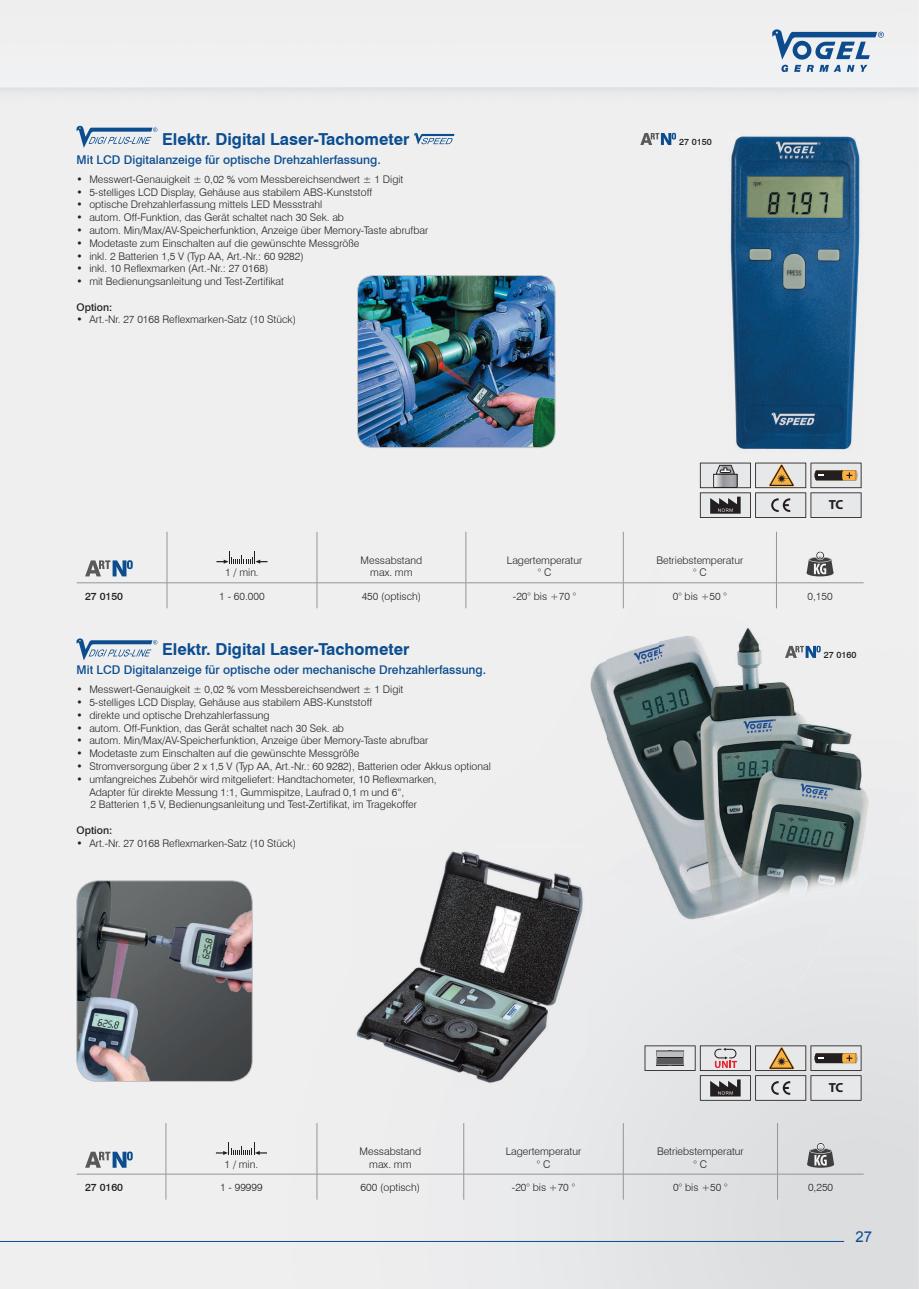
<style>
.page{position:relative;width:919px;height:1289px;background:#fff}
.page>*{position:absolute;margin:0;border:0;box-sizing:border-box;transform-origin:0 0}
.t1{font:700 16.5px "Swiss 721 BT";color:#0b4d8e}
.t2{font:15px "Arial";color:#0c4c8e}
.t3{font:700 13.2px "Myriad Pro";color:#231f20}
.t4{font:500 12px "Swiss 721 BT";color:#0b4d8e}
.t5{font:300 10.5px/12.8px "Swiss 721 BT";color:#231f20;text-align:center}
.t6{font:500 10.5px "Swiss 721 BT";color:#231f20}
.t7{font:500 9px "Swiss 721 BT";color:#231f20}
</style>
<div class="page">
<div style="left:714px;top:0;width:204px;height:161px;background:#efeff0"></div>
<div style="left:817px;top:161px;width:101px;height:537px;background:#efeff0"></div>
<div style="left:0;top:375px;width:357px;height:538px;background:#efeff0"></div>
<div style="left:765px;top:453px;width:52px;height:164px;background:#efeff0"></div>
<div style="left:561px;top:873px;width:51px;height:415px;background:#e7e8e9"></div>
<div style="left:612px;top:906px;width:102px;height:382px;background:#e4e5e7"></div>
<div style="left:817px;top:876px;width:51px;height:412px;background:#dcdddf"></div>
<div style="left:0;top:913px;width:101px;height:375px;background:#efeff0"></div>
<div style="left:204px;top:913px;width:153px;height:375px;background:#efeff0"></div>
<div style="left:714px;top:991px;width:103px;height:297px;background:#dedfe1"></div>
<div style="left:101px;top:1081px;width:103px;height:207px;background:#efeff0"></div>
<div style="left:357px;top:1086px;width:204px;height:202px;background:#ececee"></div>
<hr style="left:0;top:1240px;width:844px;height:1px;background:#0c4c8e">
<svg style="left:772px;top:29px;width:111px;height:43px"></svg>
<img style="left:918px;top:731px;width:1px;height:61px">
<img style="left:657px;top:617px;width:210px;height:374px">
<img style="left:605px;top:565px;width:53px;height:341px">
<div style="left:502px;top:671px;width:104px;height:202px;background:#eeeeef"></div>
<div style="left:866px;top:698px;width:52px;height:178px;background:#ededee"></div>
<img style="left:587px;top:641px;width:19px;height:31px">
<div style="left:657px;top:566px;width:83px;height:53px;background:#efeff0"></div>
<img style="left:353px;top:846px;width:233px;height:240px">
<img style="left:564px;top:846px;width:22px;height:14px">
<svg style="left:77px;top:126px;width:80px;height:22px"></svg>
<svg style="left:414px;top:133px;width:40px;height:12px"></svg>
<hr style="left:166px;top:1123px;width:1px;height:50px;background:#939598">
<hr style="left:317px;top:1123px;width:1px;height:50px;background:#939598">
<hr style="left:463px;top:1123px;width:1px;height:50px;background:#939598">
<hr style="left:623px;top:1123px;width:1px;height:50px;background:#939598">
<hr style="left:777px;top:1123px;width:1px;height:50px;background:#939598">
<hr style="left:77px;top:1173px;width:89px;height:1px;background:#939598">
<hr style="left:166px;top:1173px;width:151px;height:1px;background:#939598">
<svg style="left:166px;top:1174px;width:1px;height:25px"></svg>
<hr style="left:317px;top:1173px;width:146px;height:1px;background:#939598">
<svg style="left:317px;top:1174px;width:1px;height:25px"></svg>
<hr style="left:463px;top:1173px;width:160px;height:1px;background:#939598">
<svg style="left:463px;top:1174px;width:1px;height:25px"></svg>
<hr style="left:623px;top:1173px;width:154px;height:1px;background:#939598">
<svg style="left:623px;top:1174px;width:1px;height:25px"></svg>
<hr style="left:777px;top:1173px;width:86px;height:1px;background:#939598">
<svg style="left:777px;top:1174px;width:1px;height:25px"></svg>
<svg style="left:85px;top:1151px;width:48px;height:16px"></svg>
<svg style="left:216px;top:1142px;width:51px;height:12px"></svg>
<svg style="left:807px;top:1160px;width:27px;height:7px"></svg>
<svg style="left:807px;top:1142px;width:27px;height:23px"></svg>
<hr style="left:167px;top:531px;width:1px;height:51px;background:#939598">
<hr style="left:317px;top:531px;width:1px;height:51px;background:#939598">
<hr style="left:465px;top:531px;width:1px;height:51px;background:#939598">
<hr style="left:623px;top:531px;width:1px;height:51px;background:#939598">
<hr style="left:776px;top:531px;width:1px;height:51px;background:#939598">
<hr style="left:77px;top:582px;width:90px;height:1px;background:#939598">
<hr style="left:167px;top:582px;width:150px;height:1px;background:#939598">
<svg style="left:167px;top:583px;width:1px;height:25px"></svg>
<hr style="left:317px;top:582px;width:149px;height:1px;background:#939598">
<svg style="left:317px;top:583px;width:1px;height:25px"></svg>
<hr style="left:466px;top:582px;width:157px;height:1px;background:#939598">
<svg style="left:465px;top:583px;width:1px;height:25px"></svg>
<hr style="left:623px;top:582px;width:153px;height:1px;background:#939598">
<svg style="left:623px;top:583px;width:1px;height:25px"></svg>
<hr style="left:776px;top:582px;width:87px;height:1px;background:#939598">
<svg style="left:776px;top:583px;width:1px;height:25px"></svg>
<svg style="left:85px;top:560px;width:48px;height:16px"></svg>
<svg style="left:216px;top:551px;width:51px;height:12px"></svg>
<svg style="left:806px;top:569px;width:27px;height:7px"></svg>
<svg style="left:806px;top:551px;width:27px;height:23px"></svg>
<img style="left:77px;top:880px;width:175px;height:201px;border-radius:21px">
<img style="left:77px;top:880px;width:21px;height:198px">
<div style="left:77px;top:880px;width:175px;height:201px;border:1px solid #bdbec1;border-radius:21px"></div>
<img style="left:726px;top:132px;width:137px;height:321px">
<svg style="left:644px;top:1045px;width:217px;height:55px"></svg>
<svg style="left:699px;top:462px;width:162px;height:56px"></svg>
<svg style="left:77px;top:638px;width:80px;height:22px"></svg>
<svg style="left:784px;top:645px;width:36px;height:13px"></svg>
<img style="left:357px;top:275px;width:198px;height:172px">
<div style="left:357px;top:275px;width:198px;height:173px;border:1px solid #bdbec1;border-radius:16px"></div>
<svg style="left:640px;top:133px;width:36px;height:12px"></svg>
<h1 class="t1" style="left:162px;top:129px;width:249px">Elektr. Digital Laser-Tachometer</h1>
<p class="t4" style="left:77px;top:152px;width:305px">Mit LCD Digitalanzeige für optische Drehzahlerfassung.</p>
<p class="t5" style="left:77px;top:173px;width:328px">• Messwert-Genauigkeit ± 0,02 % vom Messbereichsendwert ± 1 Digit</p>
<p class="t5" style="left:77px;top:185px;width:297px">• 5-stelliges LCD Display, Gehäuse aus stabilem ABS-Kunststoff</p>
<p class="t5" style="left:77px;top:198px;width:247px">• optische Drehzahlerfassung mittels LED Messstrahl</p>
<p class="t5" style="left:77px;top:211px;width:269px">• autom. Off-Funktion, das Gerät schaltet nach 30 Sek. ab</p>
<p class="t5" style="left:77px;top:224px;width:353px">• autom. Min/Max/AV-Speicherfunktion, Anzeige über Memory-Taste abrufbar</p>
<p class="t5" style="left:77px;top:236px;width:284px">• Modetaste zum Einschalten auf die gewünschte Messgröße</p>
<p class="t5" style="left:77px;top:249px;width:229px">• inkl. 2 Batterien 1,5 V (Typ AA, Art.-Nr.: 60 9282)</p>
<p class="t5" style="left:77px;top:262px;width:193px">• inkl. 10 Reflexmarken (Art.-Nr.: 27 0168)</p>
<p class="t5" style="left:77px;top:275px;width:209px">• mit Bedienungsanleitung und Test-Zertifikat</p>
<p class="t6" style="left:77px;top:300px;width:37px">Option:</p>
<p class="t5" style="left:77px;top:313px;width:221px">• Art.-Nr. 27 0168 Reflexmarken-Satz (10 Stück)</p>
<p class="t7" style="left:679px;top:136px;width:34px">27 0150</p>
<p class="t5" style="left:225px;top:566px;width:35px">1 / min.</p>
<p class="t5" style="left:360px;top:553px;width:63px">Messabstand max. mm</p>
<p class="t5" style="left:507px;top:553px;width:77px">Lagertemperatur ° C</p>
<p class="t5" style="left:656px;top:553px;width:88px">Betriebstemperatur ° C</p>
<p class="t3" style="left:828px;top:496px;width:16px">TC</p>
<p class="t6" style="left:85px;top:589px;width:40px">27 0150</p>
<p class="t5" style="left:219px;top:589px;width:47px">1 - 60.000</p>
<p class="t5" style="left:361px;top:589px;width:61px">450 (optisch)</p>
<p class="t5" style="left:513px;top:589px;width:65px">-20° bis +70 °</p>
<p class="t5" style="left:672px;top:589px;width:56px">0° bis +50 °</p>
<p class="t5" style="left:807px;top:589px;width:27px">0,150</p>
<h1 class="t1" style="left:162px;top:639px;width:249px">Elektr. Digital Laser-Tachometer</h1>
<p class="t4" style="left:77px;top:662px;width:411px">Mit LCD Digitalanzeige für optische oder mechanische Drehzahlerfassung.</p>
<p class="t5" style="left:77px;top:683px;width:328px">• Messwert-Genauigkeit ± 0,02 % vom Messbereichsendwert ± 1 Digit</p>
<p class="t5" style="left:77px;top:696px;width:297px">• 5-stelliges LCD Display, Gehäuse aus stabilem ABS-Kunststoff</p>
<p class="t5" style="left:77px;top:708px;width:194px">• direkte und optische Drehzahlerfassung</p>
<p class="t5" style="left:77px;top:721px;width:269px">• autom. Off-Funktion, das Gerät schaltet nach 30 Sek. ab</p>
<p class="t5" style="left:77px;top:734px;width:353px">• autom. Min/Max/AV-Speicherfunktion, Anzeige über Memory-Taste abrufbar</p>
<p class="t5" style="left:77px;top:747px;width:284px">• Modetaste zum Einschalten auf die gewünschte Messgröße</p>
<p class="t5" style="left:77px;top:759px;width:416px">• Stromversorgung über 2 x 1,5 V (Typ AA, Art.-Nr.: 60 9282), Batterien oder Akkus optional</p>
<p class="t5" style="left:89px;top:772px;width:349px;text-align:left;text-indent:-13px">• umfangreiches Zubehör wird mitgeliefert: Handtachometer, 10 Reflexmarken,<br>Adapter für direkte Messung 1:1, Gummispitze, Laufrad 0,1 m und 6“,<br>2 Batterien 1,5 V, Bedienungsanleitung und Test-Zertifikat, im Tragekoffer</p>
<p class="t6" style="left:77px;top:823px;width:37px">Option:</p>
<p class="t5" style="left:77px;top:836px;width:221px">• Art.-Nr. 27 0168 Reflexmarken-Satz (10 Stück)</p>
<p class="t7" style="left:823px;top:649px;width:34px">27 0160</p>
<p class="t5" style="left:224px;top:1157px;width:35px">1 / min.</p>
<p class="t5" style="left:359px;top:1144px;width:63px">Messabstand max. mm</p>
<p class="t5" style="left:506px;top:1144px;width:77px">Lagertemperatur ° C</p>
<p class="t5" style="left:657px;top:1144px;width:88px">Betriebstemperatur ° C</p>
<p class="t3" style="left:828px;top:1079px;width:16px">TC</p>
<p class="t6" style="left:85px;top:1180px;width:40px">27 0160</p>
<p class="t5" style="left:220px;top:1180px;width:44px">1 - 99999</p>
<p class="t5" style="left:360px;top:1180px;width:61px">600 (optisch)</p>
<p class="t5" style="left:512px;top:1180px;width:65px">-20° bis +70 °</p>
<p class="t5" style="left:673px;top:1180px;width:56px">0° bis +50 °</p>
<p class="t5" style="left:808px;top:1180px;width:27px">0,250</p>
<h2 class="t2" style="left:855px;top:1226px;width:18px">27</h2>
</div>
